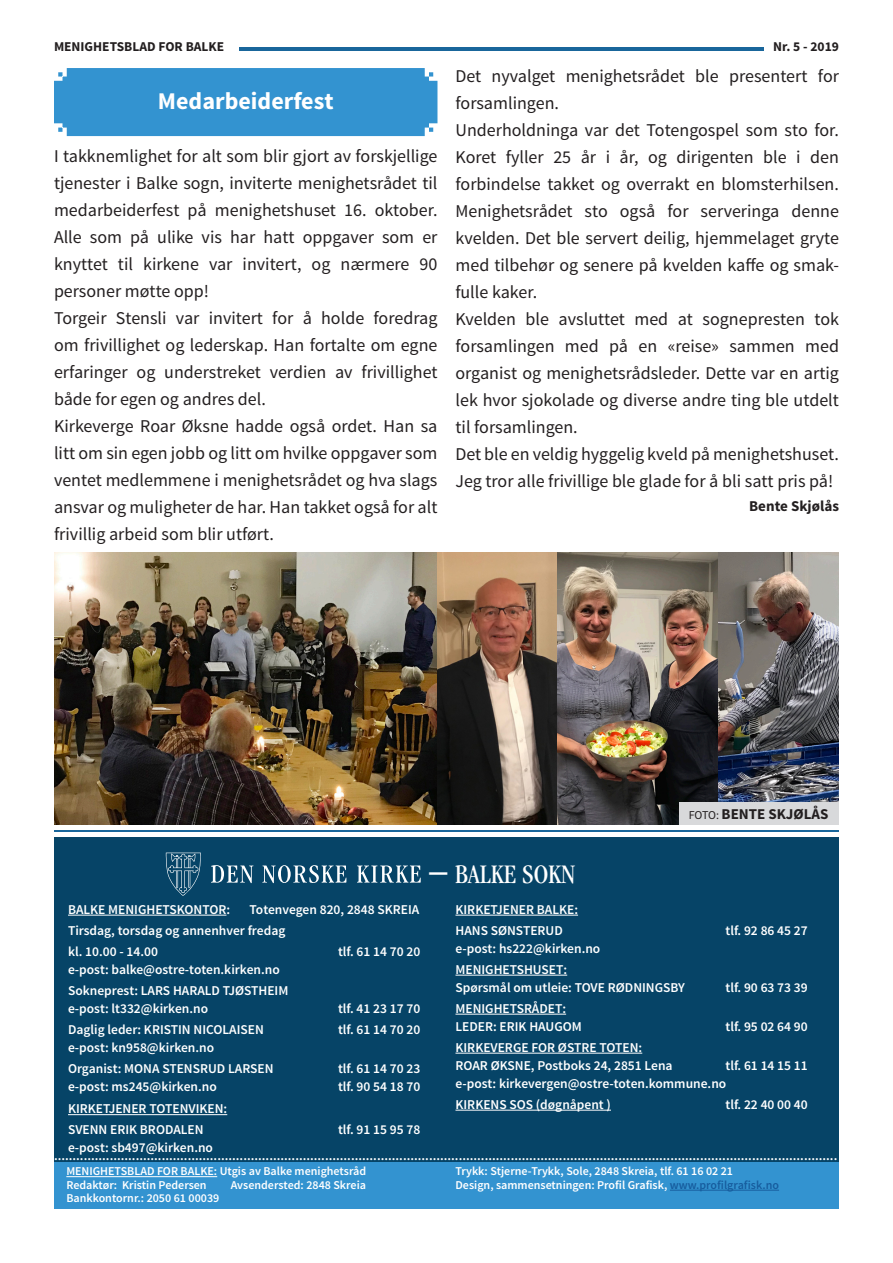
<style>
.page{position:relative;width:893px;height:1263px;background:#fff}
.page>*{position:absolute;margin:0;border:0;box-sizing:border-box;transform-origin:0 0}
.t1{font:condensed 27.75px "ITC Garamond Std";color:#fff}
.t2{font:700 25.5px "Source Sans Pro";color:#fff}
.t3{font:700 24px "Source Sans Pro";color:#fff}
.t4{font:18px/27px "Source Sans Pro";color:#231f20;text-align:justify}
.t5{font:700 15px "Source Sans Pro";color:#231f20}
.t6{font:600 13.5px "Source Sans Pro";color:#fff}
.t7{font:700 13.5px "Source Sans Pro";color:#231f20}
.t8{font:600 12px "Source Sans Pro";color:#fff}
.s1{font-weight:400;font-size:12px}
.s2{color:#175d9e}
</style>
<div class="page">
<hr style="left:239px;top:47px;width:525px;height:4px;background:#19669b">
<div style="left:54px;top:838px;width:785px;height:371px;background:#064467"></div>
<svg style="left:211px;top:865px;width:42px;height:18px"></svg>
<svg style="left:262px;top:865px;width:84px;height:18px"></svg>
<svg style="left:357px;top:865px;width:64px;height:18px"></svg>
<svg style="left:166px;top:853px;width:35px;height:43px"></svg>
<hr style="left:68px;top:915px;width:158px;height:1px;background:#fff">
<hr style="left:68px;top:1114px;width:159px;height:1px;background:#fff">
<hr style="left:455px;top:915px;width:123px;height:1px;background:#fff">
<hr style="left:455px;top:975px;width:112px;height:1px;background:#fff">
<hr style="left:455px;top:1014px;width:111px;height:1px;background:#fff">
<hr style="left:455px;top:1053px;width:187px;height:1px;background:#fff">
<hr style="left:455px;top:1110px;width:156px;height:1px;background:#fff">
<div style="left:54px;top:1162px;width:785px;height:47px;background:#3393d0"></div>
<hr style="left:66px;top:1176px;width:151px;height:1px;background:#fff">
<hr style="left:670px;top:1190px;width:109px;height:1px;background:#175d9e">
<hr style="left:54px;top:831px;width:785px;height:1px;background:#18669b">
<div style="left:54px;top:68px;width:383px;height:68px;background:#3393d0"></div>
<img style="left:54px;top:553px;width:785px;height:272px">
<div style="left:679px;top:803px;width:160px;height:22px;background:#d8d9db"></div>
<p class="t7" style="left:54px;top:38px;width:172px">MENIGHETSBLAD FOR BALKE</p>
<p class="t7" style="left:773px;top:38px;width:67px">Nr. 5 - 2019</p>
<p class="t3" style="left:158px;top:86px;width:177px">Medarbeiderfest</p>
<p class="t4" style="left:54px;top:143px;width:385px">I takknemlighet for alt som blir gjort av forskjellige tjenester i Balke sogn, inviterte menighetsrådet til medarbeiderfest på menighetshuset 16. oktober.<br>Alle som på ulike vis har hatt oppgaver som er knyttet til kirkene var invitert, og nærmere 90 personer møtte opp!</p>
<p class="t4" style="left:54px;top:305px;width:385px">Torgeir Stensli var invitert for å holde foredrag om frivillighet og lederskap. Han fortalte om egne erfaringer og understreket verdien av frivillighet både for egen og andres del.</p>
<p class="t4" style="left:54px;top:413px;width:385px">Kirkeverge Roar Øksne hadde også ordet. Han sa litt om sin egen jobb og litt om hvilke oppgaver som ventet medlemmene i menighetsrådet og hva slags ansvar og muligheter de har. Han takket også for alt frivillig arbeid som blir utført.</p>
<p class="t4" style="left:455px;top:63px;width:385px">Det nyvalget menighetsrådet ble presentert for forsamlingen.</p>
<p class="t4" style="left:455px;top:117px;width:385px">Underholdninga var det Totengospel som sto for.<br>Koret fyller 25 år i år, og dirigenten ble i den forbindelse takket og overrakt en blomsterhilsen.<br>Menighetsrådet sto også for serveringa denne kvelden. Det ble servert deilig, hjemmelaget gryte med tilbehør og senere på kvelden kaffe og smak&shy;fulle kaker.</p>
<p class="t4" style="left:455px;top:306px;width:385px">Kvelden ble avsluttet med at sognepresten tok forsamlingen med på en «reise» sammen med organist og menighetsrådsleder. Dette var en artig lek hvor sjokolade og diverse andre ting ble utdelt til forsamlingen.</p>
<p class="t4" style="left:455px;top:441px;width:385px">Det ble en veldig hyggelig kveld på menighetshuset.<br>Jeg tror alle frivillige ble glade for å bli satt pris på!</p>
<p class="t5" style="left:749px;top:496px;width:91px">Bente Skjølås</p>
<p class="t5" style="left:689px;top:805px;width:141px"><span class="s1">FOTO:</span> BENTE SKJØLÅS</p>
<p class="t6" style="left:68px;top:901px;width:164px">BALKE MENIGHETSKONTOR:</p>
<p class="t6" style="left:250px;top:901px;width:171px">Totenvegen 820, 2848 SKREIA</p>
<p class="t6" style="left:68px;top:922px;width:219px">Tirsdag, torsdag og annenhver fredag</p>
<p class="t6" style="left:68px;top:943px;width:91px">kl. 10.00 - 14.00</p>
<p class="t6" style="left:338px;top:943px;width:84px">tlf. 61 14 70 20</p>
<p class="t6" style="left:68px;top:961px;width:213px">e-post: balke@ostre-toten.kirken.no</p>
<p class="t6" style="left:68px;top:982px;width:222px">Sokneprest: LARS HARALD TJØSTHEIM</p>
<p class="t6" style="left:68px;top:1000px;width:142px">e-post: lt332@kirken.no</p>
<p class="t6" style="left:338px;top:1000px;width:84px">tlf. 41 23 17 70</p>
<p class="t6" style="left:68px;top:1021px;width:197px">Daglig leder: KRISTIN NICOLAISEN</p>
<p class="t6" style="left:338px;top:1021px;width:84px">tlf. 61 14 70 20</p>
<p class="t6" style="left:68px;top:1039px;width:148px">e-post: kn958@kirken.no</p>
<p class="t6" style="left:68px;top:1060px;width:207px">Organist: MONA STENSRUD LARSEN</p>
<p class="t6" style="left:338px;top:1060px;width:84px">tlf. 61 14 70 23</p>
<p class="t6" style="left:68px;top:1078px;width:150px">e-post: ms245@kirken.no</p>
<p class="t6" style="left:338px;top:1078px;width:84px">tlf. 90 54 18 70</p>
<p class="t6" style="left:68px;top:1100px;width:161px">KIRKETJENER TOTENVIKEN:</p>
<p class="t6" style="left:68px;top:1121px;width:137px">SVENN ERIK BRODALEN</p>
<p class="t6" style="left:338px;top:1121px;width:84px">tlf. 91 15 95 78</p>
<p class="t6" style="left:68px;top:1139px;width:146px">e-post: sb497@kirken.no</p>
<p class="t2" style="left:428px;top:856px;width:22px">—</p>
<p class="t1" style="left:455px;top:859px;width:122px">BALKE SOKN</p>
<p class="t6" style="left:455px;top:901px;width:124px">KIRKETJENER BALKE:</p>
<p class="t6" style="left:455px;top:922px;width:109px">HANS SØNSTERUD</p>
<p class="t6" style="left:725px;top:922px;width:84px">tlf. 92 86 45 27</p>
<p class="t6" style="left:455px;top:940px;width:146px">e-post: hs222@kirken.no</p>
<p class="t6" style="left:455px;top:961px;width:113px">MENIGHETSHUSET:</p>
<p class="t6" style="left:455px;top:979px;width:231px">Spørsmål om utleie: TOVE RØDNINGSBY</p>
<p class="t6" style="left:725px;top:979px;width:84px">tlf. 90 63 73 39</p>
<p class="t6" style="left:455px;top:1000px;width:112px">MENIGHETSRÅDET:</p>
<p class="t6" style="left:455px;top:1018px;width:128px">LEDER: ERIK HAUGOM</p>
<p class="t6" style="left:725px;top:1018px;width:84px">tlf. 95 02 64 90</p>
<p class="t6" style="left:455px;top:1039px;width:188px">KIRKEVERGE FOR ØSTRE TOTEN:</p>
<p class="t6" style="left:455px;top:1057px;width:219px">ROAR ØKSNE, Postboks 24, 2851 Lena</p>
<p class="t6" style="left:725px;top:1057px;width:84px">tlf. 61 14 15 11</p>
<p class="t6" style="left:455px;top:1075px;width:272px">e-post: kirkevergen@ostre-toten.kommune.no</p>
<p class="t6" style="left:455px;top:1096px;width:157px">KIRKENS SOS (døgnåpent )</p>
<p class="t6" style="left:725px;top:1096px;width:84px">tlf. 22 40 00 40</p>
<p class="t6" style="left:54px;top:1147px;width:785px">...................................................................................................................................................................................................................</p>
<p class="t8" style="left:455px;top:1164px;width:279px">Trykk: Stjerne-Trykk, Sole, 2848 Skreia, tlf. 61 16 02 21</p>
<p class="t8" style="left:455px;top:1177px;width:325px">Design, sammensetningen: Profil Grafisk, <span class="s2">www.profilgrafisk.no</span></p>
<p class="t8" style="left:66px;top:1164px;width:301px">MENIGHETSBLAD FOR BALKE: Utgis av Balke menighetsråd</p>
<p class="t8" style="left:66px;top:1177px;width:142px">Redaktør: Kristin Pedersen</p>
<p class="t8" style="left:231px;top:1177px;width:137px">Avsendersted: 2848 Skreia</p>
<p class="t8" style="left:66px;top:1191px;width:154px">Bankkontornr.: 2050 61 00039</p>
</div>
